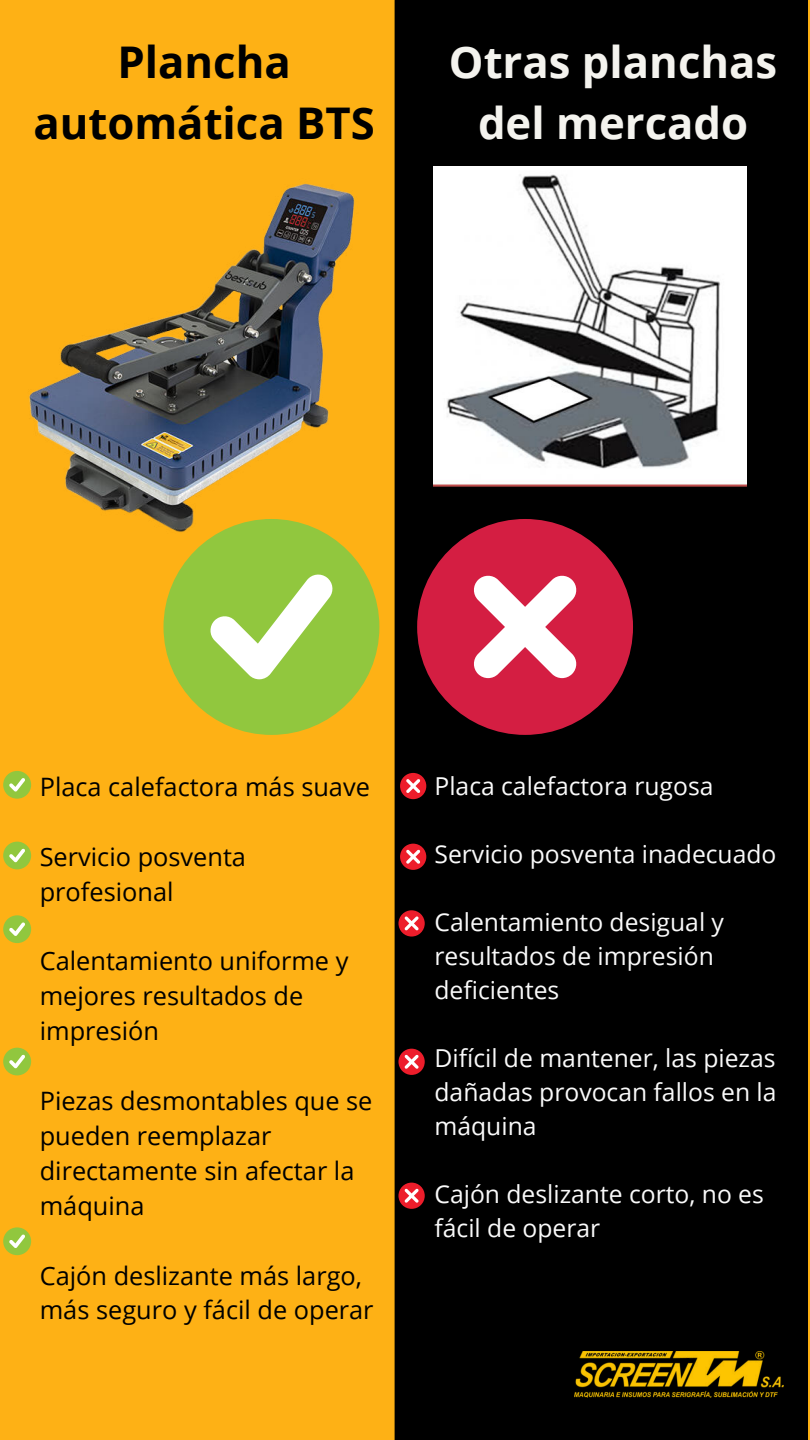
<style>
.page{position:relative;width:810px;height:1440px;background:#feb115}
.page>*{position:absolute;margin:0;border:0;box-sizing:border-box;transform-origin:0 0}
.t1{font:700 43.7px/60.7px "Open Sans";color:#f4f3ee;text-align:center}
.t2{font:700 43.7px/60.7px "Open Sans";color:#000;text-align:center}
.t3{font:25.3px/34.9px "Open Sans";color:#000}
.t4{font:24.7px/34px "Open Sans";color:#fafafa}
</style>
<div class="page">
<div style="left:395px;top:0;width:413px;height:1440px;background:#000"></div>
<img style="left:29px;top:183px;width:328px;height:378px">
<img style="left:433px;top:166px;width:313px;height:324px">
<div style="left:164px;top:519px;width:215px;height:216px;background:#91c73e;border-radius:50%"></div>
<svg style="left:210px;top:574px;width:123px;height:105px"></svg>
<div style="left:417px;top:519px;width:216px;height:216px;background:#d41e42;border-radius:50%"></div>
<svg style="left:474px;top:575px;width:103px;height:103px"></svg>
<img style="left:575px;top:1351px;width:208px;height:47px">
<div style="left:400px;top:844px;width:26px;height:26px;background:#ed1d2b;border-radius:50%"></div>
<svg style="left:406px;top:850px;width:14px;height:14px"></svg>
<svg style="left:398px;top:910px;width:27px;height:27px"></svg>
<svg style="left:405px;top:916px;width:14px;height:15px"></svg>
<div style="left:398px;top:1049px;width:27px;height:26px;background:#ed1d2b;border-radius:50%"></div>
<svg style="left:405px;top:1055px;width:14px;height:14px"></svg>
<div style="left:398px;top:1183px;width:27px;height:26px;background:#ed1d2b;border-radius:50%"></div>
<svg style="left:405px;top:1189px;width:14px;height:14px"></svg>
<div style="left:3px;top:771px;width:28px;height:28px;background:#91c73e;border-radius:50%"></div>
<svg style="left:9px;top:778px;width:16px;height:14px"></svg>
<div style="left:3px;top:842px;width:28px;height:27px;background:#91c73e;border-radius:50%"></div>
<svg style="left:9px;top:849px;width:16px;height:13px"></svg>
<div style="left:3px;top:915px;width:28px;height:28px;background:#91c73e;border-radius:50%"></div>
<svg style="left:9px;top:922px;width:16px;height:14px"></svg>
<div style="left:3px;top:1048px;width:28px;height:27px;background:#91c73e;border-radius:50%"></div>
<svg style="left:9px;top:1055px;width:16px;height:13px"></svg>
<div style="left:3px;top:1227px;width:28px;height:28px;background:#91c73e;border-radius:50%"></div>
<svg style="left:9px;top:1234px;width:16px;height:14px"></svg>
<div style="left:400px;top:773px;width:26px;height:26px;background:#ed1d2b;border-radius:50%"></div>
<svg style="left:406px;top:779px;width:14px;height:14px"></svg>
<h1 class="t2" style="left:33px;top:31px;width:343px">Plancha automática BTS</h1>
<h1 class="t1" style="left:449px;top:31px;width:330px">Otras planchas del mercado</h1>
<p class="t3" style="left:40px;top:769px;width:332px">Placa calefactora más suave</p>
<p class="t3" style="left:40px;top:838px;width:208px">Servicio posventa profesional</p>
<p class="t3" style="left:40px;top:943px;width:310px">Calentamiento uniforme y mejores resultados de impresión</p>
<p class="t3" style="left:40px;top:1083px;width:334px">Piezas desmontables que se pueden reemplazar directamente sin afectar la máquina</p>
<p class="t3" style="left:40px;top:1257px;width:335px">Cajón deslizante más largo, más seguro y fácil de operar</p>
<p class="t4" style="left:435px;top:769px;width:281px">Placa calefactora rugosa</p>
<p class="t4" style="left:435px;top:836px;width:344px">Servicio posventa inadecuado</p>
<p class="t4" style="left:435px;top:904px;width:291px">Calentamiento desigual y resultados de impresión deficientes</p>
<p class="t4" style="left:435px;top:1040px;width:344px;text-align:justify">Difícil de mantener, las piezas dañadas provocan fallos en la máquina</p>
<p class="t4" style="left:435px;top:1176px;width:331px">Cajón deslizante corto, no es fácil de operar</p>
</div>
